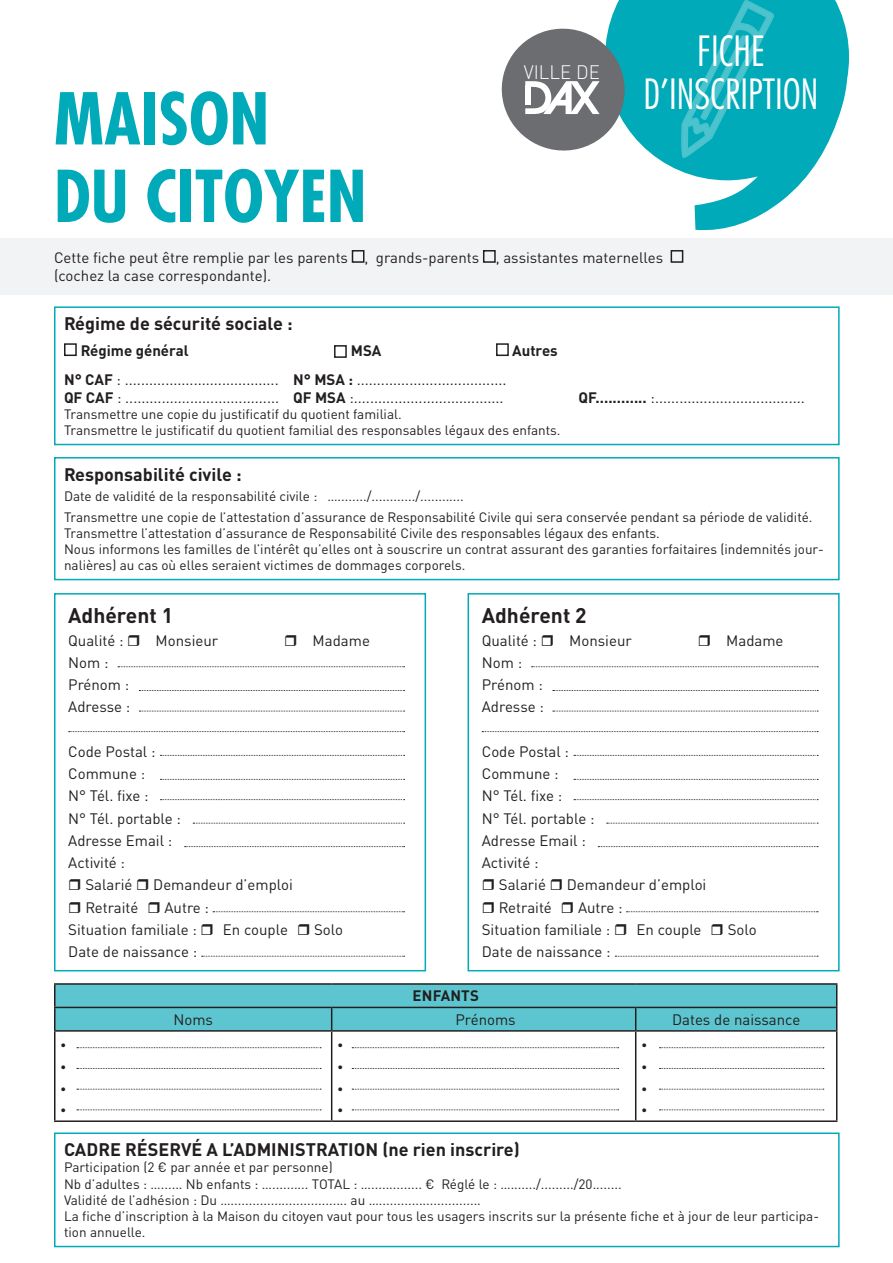
<style>
.page{position:relative;width:893px;height:1263px;background:#fff}
.page>*{position:absolute;margin:0;border:0;box-sizing:border-box;transform-origin:0 0}
.t1{font:700 condensed 69.45px/77.6px "Futura Std";color:#00aab8}
.t2{font:300 condensed 40.5px/42.5px "Futura Std";color:#fff;text-align:center}
.t3{font:700 21px "DINOT";color:#231f20}
.t4{font:300 19.35px "DINOT";color:#fff}
.t5{font:700 18px "DINOT";color:#231f20}
.t6{font:18px/21.6px "Myriad Pro";color:#231f20;text-align:justify}
.t7{font:15px/22.2px "DINOT";color:#231f20}
.t8{font:700 15px "DINOT";color:#231f20}
.t9{font:13.5px/16.2px "DINOT";color:#231f20}
.s1{font-weight:700}
</style>
<div class="page">
<div style="left:0;top:238px;width:893px;height:57px;background:#f2f3f4"></div>
<div style="left:64px;top:343px;width:13px;height:13px;border:2px solid #231f20"></div>
<div style="left:334px;top:345px;width:13px;height:13px;border:2px solid #231f20"></div>
<div style="left:496px;top:343px;width:13px;height:13px;border:2px solid #231f20"></div>
<div style="left:54px;top:306px;width:786px;height:139px;border:2px solid #00aab8"></div>
<div style="left:54px;top:593px;width:372px;height:378px;border:2px solid #00aab8"></div>
<div style="left:468px;top:593px;width:372px;height:378px;border:2px solid #00aab8"></div>
<div style="left:352px;top:250px;width:12px;height:13px;border:2px solid #231f20"></div>
<div style="left:483px;top:250px;width:13px;height:13px;border:2px solid #231f20"></div>
<div style="left:671px;top:250px;width:12px;height:13px;border:2px solid #231f20"></div>
<div style="left:54px;top:457px;width:786px;height:123px;border:2px solid #00aab8"></div>
<div style="left:54px;top:1132px;width:786px;height:115px;border:2px solid #00aab8"></div>
<hr style="left:54px;top:983px;width:278px;height:2px;background:#231f20">
<hr style="left:54px;top:985px;width:2px;height:22px;background:#231f20">
<hr style="left:332px;top:983px;width:304px;height:2px;background:#231f20">
<hr style="left:636px;top:983px;width:201px;height:2px;background:#231f20">
<hr style="left:54px;top:1007px;width:278px;height:1px;background:#231f20">
<hr style="left:54px;top:1008px;width:2px;height:22px;background:#231f20">
<svg style="left:55px;top:984px;width:782px;height:46px;background:#59bcc5"></svg>
<hr style="left:54px;top:1030px;width:278px;height:2px;background:#231f20">
<hr style="left:54px;top:1032px;width:2px;height:88px;background:#231f20">
<hr style="left:332px;top:1030px;width:304px;height:2px;background:#231f20">
<hr style="left:331px;top:1032px;width:1px;height:88px;background:#231f20">
<hr style="left:636px;top:1030px;width:201px;height:2px;background:#231f20">
<hr style="left:635px;top:1032px;width:1px;height:88px;background:#231f20">
<hr style="left:836px;top:1032px;width:1px;height:88px;background:#231f20">
<hr style="left:54px;top:1120px;width:278px;height:2px;background:#231f20">
<hr style="left:332px;top:1120px;width:304px;height:2px;background:#231f20">
<hr style="left:636px;top:1120px;width:201px;height:2px;background:#231f20">
<svg style="left:610px;top:0;width:239px;height:231px;fill:#00aab8"></svg>
<svg style="left:501px;top:22px;width:130px;height:135px"></svg>
<div style="left:525px;top:85px;width:6px;height:19px;background:#fff"></div>
<svg style="left:681px;top:0;width:93px;height:158px;background:#11afbc"></svg>
<svg style="left:118px;top:666px;width:287px;height:1px"></svg>
<svg style="left:532px;top:666px;width:286px;height:1px"></svg>
<svg style="left:77px;top:1047px;width:244px;height:1px"></svg>
<svg style="left:352px;top:1047px;width:267px;height:1px"></svg>
<svg style="left:659px;top:1047px;width:165px;height:1px"></svg>
<svg style="left:77px;top:1068px;width:244px;height:1px"></svg>
<svg style="left:352px;top:1068px;width:267px;height:1px"></svg>
<svg style="left:659px;top:1068px;width:165px;height:1px"></svg>
<svg style="left:77px;top:1089px;width:244px;height:1px"></svg>
<svg style="left:352px;top:1089px;width:267px;height:1px"></svg>
<svg style="left:659px;top:1089px;width:165px;height:1px"></svg>
<svg style="left:77px;top:1109px;width:244px;height:1px"></svg>
<svg style="left:352px;top:1109px;width:267px;height:1px"></svg>
<svg style="left:659px;top:1109px;width:165px;height:1px"></svg>
<svg style="left:139px;top:690px;width:266px;height:1px"></svg>
<svg style="left:553px;top:690px;width:265px;height:1px"></svg>
<svg style="left:139px;top:711px;width:266px;height:1px"></svg>
<svg style="left:553px;top:711px;width:265px;height:1px"></svg>
<svg style="left:69px;top:731px;width:336px;height:1px"></svg>
<svg style="left:482px;top:731px;width:336px;height:1px"></svg>
<svg style="left:160px;top:755px;width:245px;height:1px"></svg>
<svg style="left:574px;top:755px;width:244px;height:1px"></svg>
<svg style="left:160px;top:779px;width:245px;height:1px"></svg>
<svg style="left:574px;top:779px;width:244px;height:1px"></svg>
<svg style="left:160px;top:799px;width:245px;height:1px"></svg>
<svg style="left:574px;top:799px;width:244px;height:1px"></svg>
<svg style="left:193px;top:823px;width:212px;height:1px"></svg>
<svg style="left:607px;top:823px;width:211px;height:1px"></svg>
<svg style="left:185px;top:846px;width:220px;height:1px"></svg>
<svg style="left:598px;top:846px;width:220px;height:1px"></svg>
<svg style="left:213px;top:911px;width:192px;height:1px"></svg>
<svg style="left:626px;top:911px;width:192px;height:1px"></svg>
<svg style="left:202px;top:956px;width:203px;height:1px"></svg>
<svg style="left:615px;top:956px;width:203px;height:1px"></svg>
<h1 class="t1" style="left:54px;top:80px;width:314px">MAISON<br>DU CITOYEN</h1>
<h3 class="t4" style="left:524px;top:60px;width:78px">VILLE DE</h3>
<h2 class="t2" style="left:643px;top:30px;width:176px">FICHE<br>D’INSCRIPTION</h2>
<p class="t7" style="left:54px;top:248px;width:611px;line-height:18px">Cette fiche peut être remplie par les parents , grands-parents , assistantes maternelles (cochez la case correspondante).</p>
<h3 class="t5" style="left:64px;top:312px;width:230px">Régime de sécurité sociale :</h3>
<p class="t8" style="left:81px;top:341px;width:109px">Régime général</p>
<p class="t8" style="left:351px;top:341px;width:32px">MSA</p>
<p class="t8" style="left:512px;top:341px;width:47px">Autres</p>
<p class="t7" style="left:64px;top:370px;width:444px;line-height:18px"><span class="s1">N° CAF</span> : ...................................... <span class="s1">N° MSA :</span> .....................................<br><span class="s1">QF CAF</span> : ...................................... <span class="s1">QF MSA</span> :.....................................</p>
<p class="t9" style="left:64px;top:406px;width:498px">Transmettre une copie du justificatif du quotient familial.<br>Transmettre le justificatif du quotient familial des responsables légaux des enfants.</p>
<p class="t7" style="left:578px;top:386px;width:228px"><span class="s1">QF............</span> :.....................................</p>
<h3 class="t5" style="left:64px;top:462px;width:179px">Responsabilité civile :</h3>
<p class="t9" style="left:64px;top:486px;width:750px;line-height:20.4px">Date de validité de la responsabilité civile : …......../............/............<br>Transmettre une copie de l’attestation d’assurance de Responsabilité Civile qui sera conservée pendant sa période de validité.</p>
<p class="t9" style="left:64px;top:525px;width:761px">Transmettre l’attestation d’assurance de Responsabilité Civile des responsables légaux des enfants.<br>Nous informons les familles de l’intérêt qu’elles ont à souscrire un contrat assurant des garanties forfaitaires (indemnités jour&shy;nalières) au cas où elles seraient victimes de dommages corporels.</p>
<h3 class="t3" style="left:68px;top:602px;width:106px">Adhérent 1</h3>
<p class="t7" style="left:68px;top:629px;width:57px">Qualité :</p>
<p class="t7" style="left:156px;top:629px;width:64px">Monsieur</p>
<p class="t7" style="left:313px;top:629px;width:59px">Madame</p>
<p class="t7" style="left:68px;top:651px;width:64px">Nom :<br>Prénom :<br>Adresse :</p>
<p class="t7" style="left:68px;top:740px;width:89px">Code Postal :</p>
<p class="t7" style="left:68px;top:762px;width:78px">Commune :</p>
<p class="t7" style="left:68px;top:784px;width:82px">N° Tél. fixe :</p>
<p class="t7" style="left:68px;top:807px;width:114px">N° Tél. portable :</p>
<p class="t7" style="left:68px;top:829px;width:106px">Adresse Email :</p>
<p class="t7" style="left:68px;top:851px;width:58px">Activité :</p>
<p class="t7" style="left:85px;top:873px;width:49px">Salarié</p>
<p class="t7" style="left:153px;top:873px;width:141px">Demandeur d’emploi</p>
<p class="t7" style="left:85px;top:896px;width:55px">Retraité</p>
<p class="t7" style="left:68px;top:896px;width:142px;text-indent:96px">Autre :<br>Situation familiale :</p>
<p class="t7" style="left:223px;top:918px;width:67px">En couple</p>
<p class="t7" style="left:314px;top:918px;width:30px">Solo</p>
<h3 class="t3" style="left:482px;top:602px;width:106px">Adhérent 2</h3>
<p class="t7" style="left:482px;top:629px;width:57px">Qualité :</p>
<p class="t7" style="left:569px;top:629px;width:64px">Monsieur</p>
<p class="t7" style="left:726px;top:629px;width:59px">Madame</p>
<p class="t7" style="left:482px;top:651px;width:64px">Nom :<br>Prénom :<br>Adresse :</p>
<p class="t7" style="left:482px;top:740px;width:89px">Code Postal :</p>
<p class="t7" style="left:482px;top:762px;width:78px">Commune :</p>
<p class="t7" style="left:482px;top:784px;width:82px">N° Tél. fixe :</p>
<p class="t7" style="left:482px;top:807px;width:114px">N° Tél. portable :</p>
<p class="t7" style="left:482px;top:829px;width:106px">Adresse Email :</p>
<p class="t7" style="left:482px;top:851px;width:58px">Activité :</p>
<p class="t7" style="left:499px;top:873px;width:49px">Salarié</p>
<p class="t7" style="left:567px;top:873px;width:141px">Demandeur d’emploi</p>
<p class="t7" style="left:499px;top:896px;width:55px">Retraité</p>
<p class="t7" style="left:482px;top:896px;width:142px;text-indent:96px">Autre :<br>Situation familiale :</p>
<p class="t7" style="left:636px;top:918px;width:67px">En couple</p>
<p class="t7" style="left:728px;top:918px;width:30px">Solo</p>
<p class="t7" style="left:68px;top:940px;width:130px">Date de naissance :</p>
<p class="t7" style="left:482px;top:940px;width:130px">Date de naissance :</p>
<p class="t8" style="left:413px;top:986px;width:68px">ENFANTS</p>
<p class="t7" style="left:173px;top:1008px;width:41px">Noms</p>
<p class="t7" style="left:455px;top:1008px;width:62px">Prénoms</p>
<p class="t7" style="left:672px;top:1008px;width:130px">Dates de naissance</p>
<h3 class="t6" style="left:61px;top:1033px;width:7px">• • • •</h3>
<h3 class="t6" style="left:338px;top:1033px;width:7px">• • • •</h3>
<h3 class="t6" style="left:642px;top:1033px;width:7px">• • • •</h3>
<h3 class="t5" style="left:64px;top:1138px;width:457px">CADRE RÉSERVÉ A L’ADMINISTRATION (ne rien inscrire)</h3>
<p class="t9" style="left:64px;top:1159px;width:757px">Participation (2 € par année et par personne)<br>Nb d’adultes : …...... Nb enfants : ….......... TOTAL : ….............. € Réglé le : …......./........./20........<br>Validité de l’adhésion : Du …................................ au …............................<br>La fiche d’inscription à la Maison du citoyen vaut pour tous les usagers inscrits sur la présente fiche et à jour de leur participa&shy;tion annuelle.</p>
</div>
